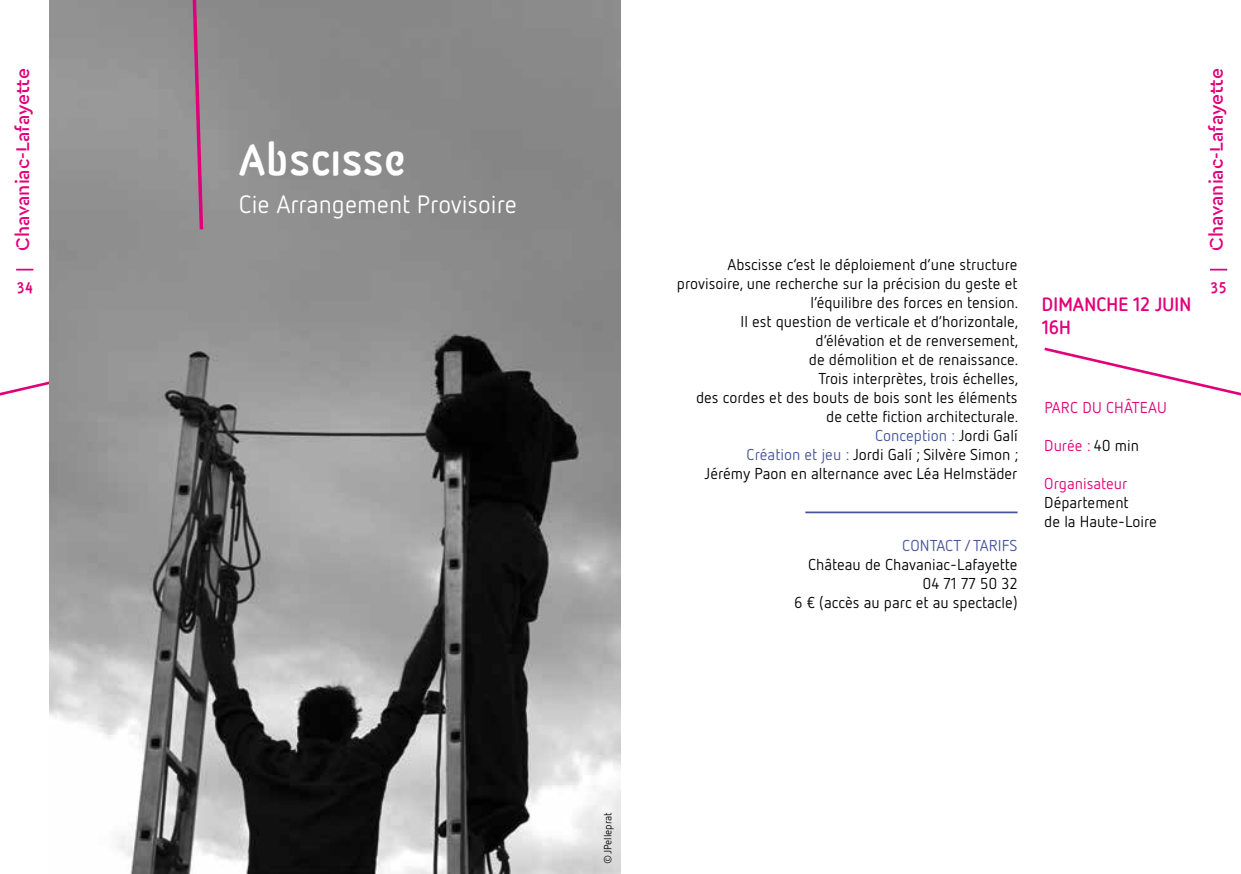
<style>
.page{position:relative;width:1241px;height:874px;background:#fff}
.page>*{position:absolute;margin:0;border:0;box-sizing:border-box;transform-origin:0 0}
.t1{font:45.85px "San Jaime";color:#fff}
.t2{font:25.03px "Netto Pro";color:#fff}
.t3{font:500 19.25px "Cera Stencil";color:#e2007a}
.t4{font:700 19.25px/23.1px "Netto OT";letter-spacing:.01em;color:#e2007a}
.t5{font:15.75px/18.9px "Netto Pro";color:#000;text-align:right}
.t6{font:15.75px "Netto Pro";color:#e2007a}
.t7{font:15.75px "Netto Pro";letter-spacing:.01em;color:#44539c}
.t8{font:15.75px "San Jaime";color:#e2007a}
.t9{font:10.5px "Netto Pro";color:#000}
.s1{color:#44539c}
.s2{color:#000}
</style>
<div class="page">
<svg style="left:16px;top:268px;width:17px;height:2px"></svg>
<svg style="left:1210px;top:268px;width:16px;height:2px"></svg>
<svg style="left:0;top:345px;width:50px;height:58px"></svg>
<svg style="left:1044px;top:347px;width:196px;height:49px"></svg>
<hr style="left:805px;top:511px;width:212px;height:2px;background:#44539c">
<img style="left:50px;top:0;width:570px;height:873px">
<svg style="left:188px;top:0;width:17px;height:233px;background:#a2748d"></svg>
<p class="t3" style="left:10px;top:251px;width:184px;rotate:-90deg">Chavaniac-Lafayette</p>
<p class="t3" style="left:1203px;top:251px;width:184px;rotate:-90deg">Chavaniac-Lafayette</p>
<h1 class="t1" style="left:239px;top:131px;width:169px">Abscisse</h1>
<h2 class="t2" style="left:239px;top:188px;width:280px">Cie Arrangement Provisoire</h2>
<p class="t5" style="left:676px;top:255px;width:343px">Abscisse c’est le déploiement d’une structure provisoire, une recherche sur la précision du geste et l’équilibre des forces en tension.<br>Il est question de verticale et d’horizontale, d’élévation et de renversement,<br>de démolition et de renaissance.<br>Trois interprètes, trois échelles,<br>des cordes et des bouts de bois sont les éléments<br>de cette fiction architecturale.<br><span class="s1">Conception :</span> Jordi Galí<br><span class="s1">Création et jeu :</span> Jordi Galí ; Silvère Simon ;<br>Jérémy Paon en alternance avec Léa Helmstäder</p>
<p class="t8" style="left:16px;top:275px;width:19px">34</p>
<p class="t8" style="left:1209px;top:275px;width:19px">35</p>
<p class="t4" style="left:1041px;top:292px;width:151px">DIMANCHE 12 JUIN<br>16H</p>
<p class="t6" style="left:1044px;top:397px;width:124px">PARC DU CHÂTEAU</p>
<p class="t6" style="left:1044px;top:435px;width:96px">Durée : <span class="s2">40 min</span></p>
<p class="t6" style="left:1044px;top:473px;width:85px">Organisateur</p>
<p class="t5" style="left:1044px;top:492px;width:114px;text-align:left">Département<br>de la Haute-Loire</p>
<p class="t9" style="left:601px;top:863px;width:53px;rotate:-90deg">©JPelleprat</p>
<p class="t7" style="left:901px;top:535px;width:117px">CONTACT / TARIFS</p>
<p class="t5" style="left:794px;top:554px;width:225px">Château de Chavaniac-Lafayette<br>04 71 77 50 32<br>6 € (accès au parc et au spectacle)</p>
</div>
